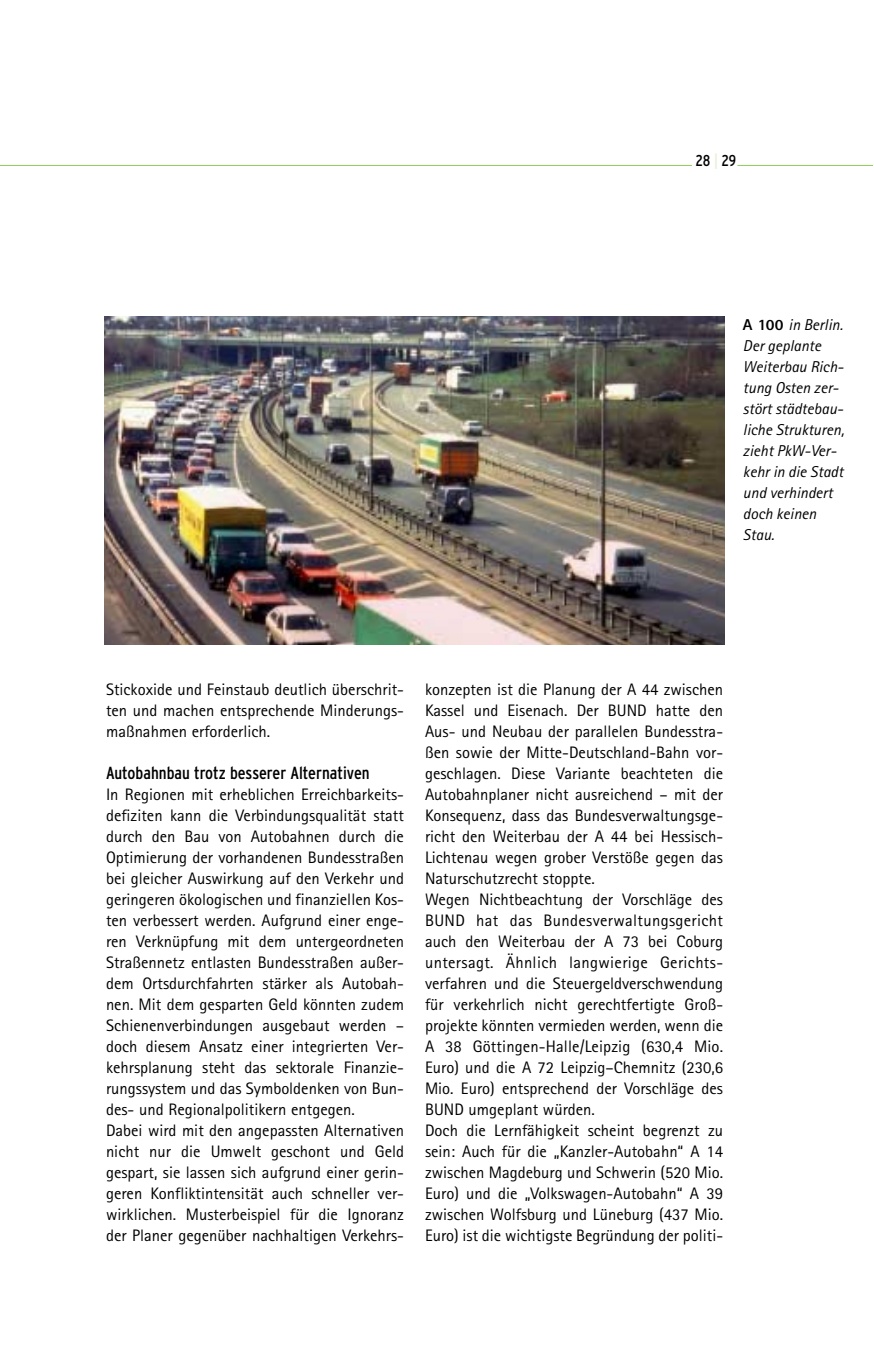
<style>
.page{position:relative;width:874px;height:1365px;background:#fff}
.page>*{position:absolute;margin:0;border:0;box-sizing:border-box;transform-origin:0 0}
.t1{font:condensed 17.5px "Interstate";color:#000}
.t2{font:16.62px/21px "Agfa Rotis Sans Serif";color:#000}
.t3{font:italic 15.75px/21px "Agfa Rotis Sans Serif";color:#000}
.t4{font:condensed 15.75px "Interstate";color:#000}
.s1{color:#e6efd6}
.s2{font-weight:800;font-style:normal}
</style>
<div class="page">
<hr style="left:0;top:165px;width:691px;height:1px;background:#8fcc5b">
<hr style="left:737px;top:165px;width:135px;height:1px;background:#8fcc5b">
<img style="left:104px;top:317px;width:620px;height:327px">
<p class="t4" style="left:695px;top:154px;width:42px">28 <span class="s1">|</span>29</p>
<p class="t3" style="left:742px;top:316px;width:103px"><span class="s2">A 100</span> in Berlin.<br>Der geplante<br>Weiterbau Rich&shy;tung Osten zer&shy;stört städtebau&shy;liche Strukturen, zieht PkW-Ver&shy;kehr in die Stadt und verhindert doch keinen<br>Stau.</p>
<p class="t2" style="left:106px;top:680px;width:299px;text-align:justify">Stickoxide und Feinstaub deutlich überschrit&shy;ten und machen entsprechende Minderungs&shy;maßnahmen erforderlich.</p>
<p class="t1" style="left:106px;top:766px;width:265px">Autobahnbau trotz besserer Alternativen</p>
<p class="t2" style="left:106px;top:785px;width:299px">In Regionen mit erheblichen Erreichbarkeits&shy;defiziten kann die Verbindungsqualität statt durch den Bau von Autobahnen durch die Optimierung der vorhandenen Bundesstraßen bei gleicher Auswirkung auf den Verkehr und geringeren ökologischen und finanziellen Kos&shy;ten verbessert werden. Aufgrund einer enge&shy;ren Verknüpfung mit dem untergeordneten Straßennetz entlasten Bundesstraßen außer&shy;dem Ortsdurchfahrten stärker als Autobah&shy;nen. Mit dem gesparten Geld könnten zudem Schienenverbindungen ausgebaut werden – doch diesem Ansatz einer integrierten Ver&shy;kehrsplanung steht das sektorale Finanzie&shy;rungssystem und das Symboldenken von Bun&shy;des- und Regionalpolitikern entgegen.<br>Dabei wird mit den angepassten Alternativen nicht nur die Umwelt geschont und Geld gespart, sie lassen sich aufgrund einer gerin&shy;geren Konfliktintensität auch schneller ver&shy;wirklichen. Musterbeispiel für die Ignoranz der Planer gegenüber nachhaltigen Verkehrs-</p>
<p class="t2" style="left:425px;top:680px;width:299px">konzepten ist die Planung der A 44 zwischen Kassel und Eisenach. Der BUND hatte den Aus- und Neubau der parallelen Bundesstra&shy;ßen sowie der Mitte-Deutschland-Bahn vor&shy;geschlagen. Diese Variante beachteten die Autobahnplaner nicht ausreichend – mit der Konsequenz, dass das Bundesverwaltungsge&shy;richt den Weiterbau der A 44 bei Hessisch-Lichtenau wegen grober Verstöße gegen das Naturschutzrecht stoppte.<br>Wegen Nichtbeachtung der Vorschläge des BUND hat das Bundesverwaltungsgericht auch den Weiterbau der A 73 bei Coburg untersagt. Ähnlich langwierige Gerichts&shy;verfahren und die Steuergeldverschwendung für verkehrlich nicht gerechtfertigte Groß&shy;projekte könnten vermieden werden, wenn die A 38 Göttingen-Halle/Leipzig (630,4 Mio.<br>Euro) und die A 72 Leipzig–Chemnitz (230,6<br>Mio. Euro) entsprechend der Vorschläge des BUND umgeplant würden.<br>Doch die Lernfähigkeit scheint begrenzt zu sein: Auch für die „Kanzler-Autobahn“ A 14 zwischen Magdeburg und Schwerin (520 Mio.<br>Euro) und die „Volkswagen-Autobahn“ A 39 zwischen Wolfsburg und Lüneburg (437 Mio.<br>Euro) ist die wichtigste Begründung der politi-</p>
</div>
